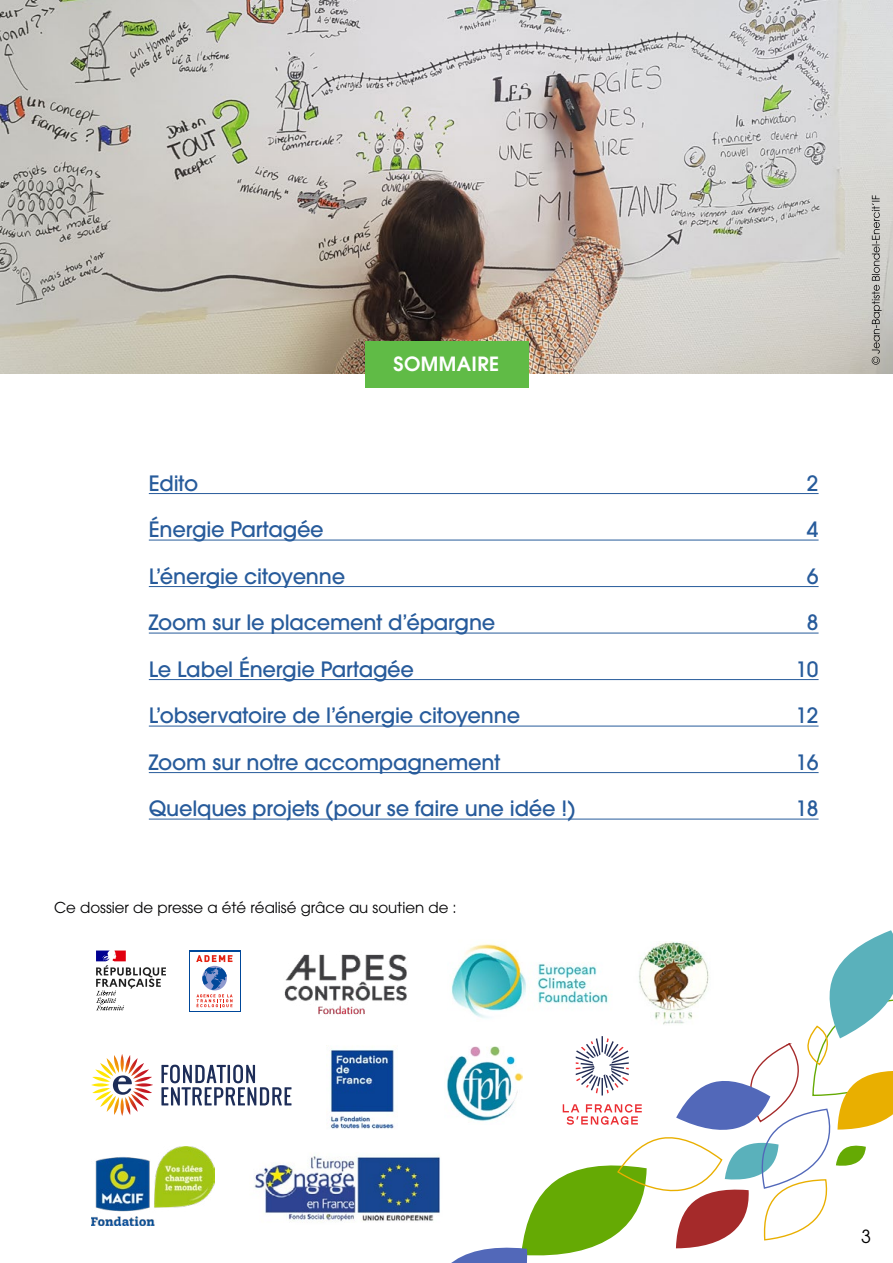
<style>
.page{position:relative;width:893px;height:1263px;background:#fff}
.page>*{position:absolute;margin:0;border:0;box-sizing:border-box;transform-origin:0 0}
.Sommaire{font:500 21px "ITC Avant Garde Pro";letter-spacing:-.01em;color:#275b9b}
.Titre_Partie{font:600 19.5px "ITC Avant Garde Pro";letter-spacing:.02em;color:#fff}
.t1{font:18px "ITC Avant Garde Pro";color:#000}
.t2{font:15px "ITC Avant Garde Pro";color:#020203}
</style>
<div class="page">
<img style="left:0;top:0;width:893px;height:373px">
<div style="left:365px;top:341px;width:163px;height:47px;background:#60bb46"></div>
<hr style="left:149px;top:493px;width:670px;height:1px;background:#275b9b">
<hr style="left:149px;top:540px;width:670px;height:1px;background:#275b9b">
<hr style="left:149px;top:586px;width:670px;height:1px;background:#275b9b">
<hr style="left:149px;top:633px;width:670px;height:1px;background:#275b9b">
<hr style="left:149px;top:679px;width:670px;height:1px;background:#275b9b">
<hr style="left:149px;top:726px;width:670px;height:1px;background:#275b9b">
<hr style="left:149px;top:772px;width:670px;height:1px;background:#275b9b">
<hr style="left:149px;top:819px;width:670px;height:1px;background:#275b9b">
<svg style="left:872px;top:195px;width:10px;height:170px;background:#a7a5a1"></svg>
<svg style="left:96px;top:950px;width:70px;height:60px"></svg>
<div style="left:189px;top:950px;width:52px;height:62px;background:linear-gradient(to right,#fff,#fff)"></div>
<div style="left:190px;top:952px;width:49px;height:58px;background:#fff"></div>
<svg style="left:196px;top:955px;width:37px;height:52px"></svg>
<img style="left:91px;top:1146px;width:123px;height:79px">
<img style="left:284px;top:954px;width:123px;height:61px">
<img style="left:330px;top:1049px;width:64px;height:80px">
<svg style="left:161px;top:1065px;width:131px;height:40px"></svg>
<svg style="left:91px;top:1054px;width:62px;height:62px"></svg>
<img style="left:254px;top:1156px;width:170px;height:65px">
<svg style="left:424px;top:930px;width:469px;height:333px"></svg>
<p class="Titre_Partie" style="left:394px;top:351px;width:107px">SOMMAIRE</p>
<p class="Sommaire" style="left:149px;top:470px;width:51px">Edito</p>
<p class="Sommaire" style="left:807px;top:470px;width:13px">2</p>
<p class="Sommaire" style="left:149px;top:516px;width:176px">Énergie Partagée</p>
<p class="Sommaire" style="left:807px;top:516px;width:13px">4</p>
<p class="Sommaire" style="left:149px;top:563px;width:198px">L’énergie citoyenne</p>
<p class="Sommaire" style="left:807px;top:563px;width:13px">6</p>
<p class="Sommaire" style="left:149px;top:609px;width:348px">Zoom sur le placement d’épargne</p>
<p class="Sommaire" style="left:807px;top:609px;width:13px">8</p>
<p class="Sommaire" style="left:149px;top:656px;width:267px">Le Label Énergie Partagée</p>
<p class="Sommaire" style="left:795px;top:656px;width:25px">10</p>
<p class="Sommaire" style="left:149px;top:702px;width:373px">L’observatoire de l’énergie citoyenne</p>
<p class="Sommaire" style="left:795px;top:702px;width:25px">12</p>
<p class="Sommaire" style="left:149px;top:749px;width:353px">Zoom sur notre accompagnement</p>
<p class="Sommaire" style="left:795px;top:749px;width:25px">16</p>
<p class="Sommaire" style="left:149px;top:795px;width:428px">Quelques projets (pour se faire une idée !)</p>
<p class="Sommaire" style="left:795px;top:795px;width:25px">18</p>
<p class="t2" style="left:54px;top:898px;width:404px">Ce dossier de presse a été réalisé grâce au soutien de :</p>
<p class="t1" style="left:861px;top:1225px;width:11px">3</p>
</div>
